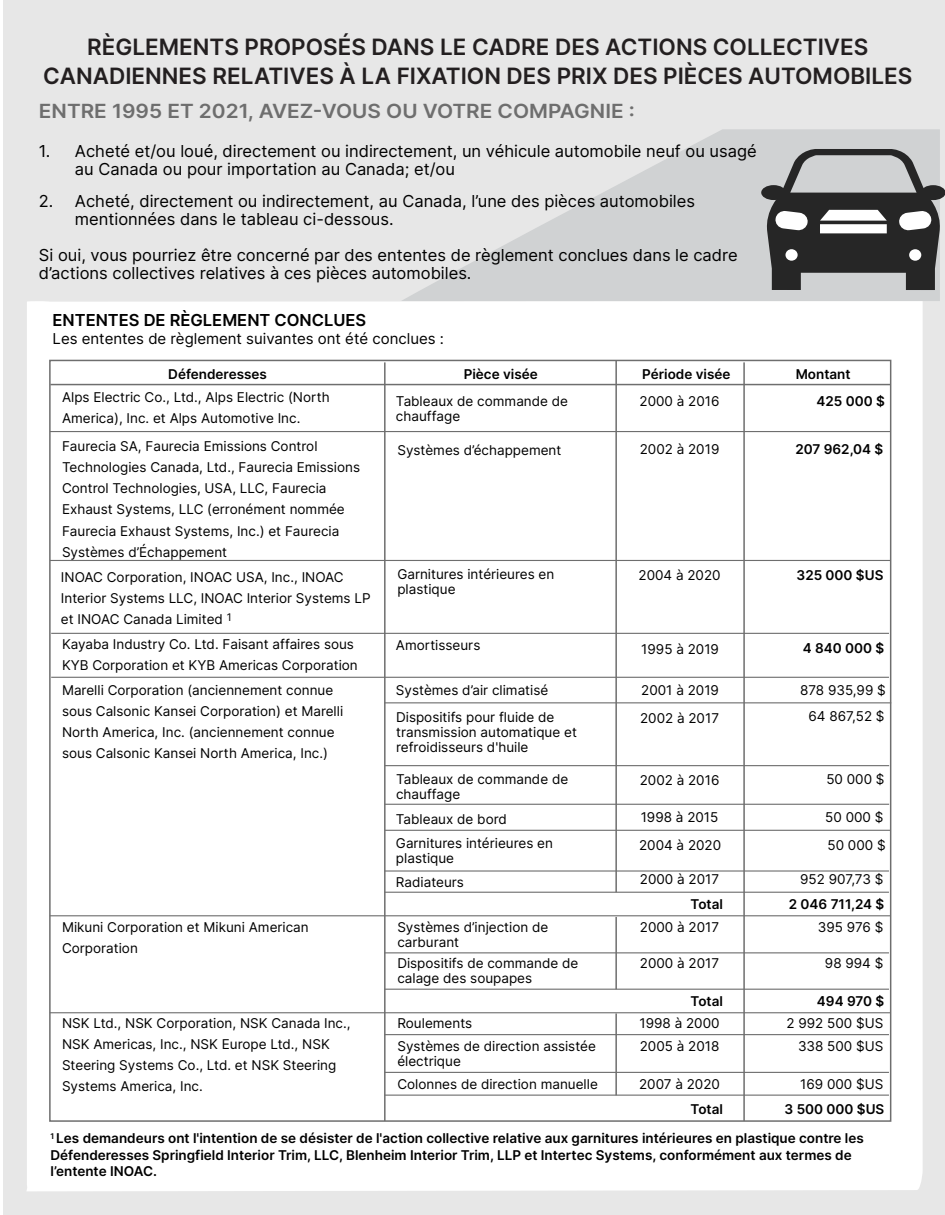
<style>
.page{position:relative;width:945px;height:1215px;background:#fff}
.page>*{position:absolute;margin:0;border:0;box-sizing:border-box;transform-origin:0 0}
.t1{font:600 22.5px/28.5px "Inter";color:#231f20;text-align:center}
.t2{font:600 19.5px "Inter";color:#6e6e6e;scale:1.07 1}
.t3{font:16.5px/18px "Inter";color:#000}
.t4{font:600 16.5px "Inter";color:#000}
.t5{font:15px "Inter";color:#000}
.t6{font:13.5px/21px "Inter";color:#000}
.t7{font:600 13.5px/16.2px "Inter";color:#000}
</style>
<div class="page">
<div style="left:4px;top:0;width:941px;height:1215px;background:#e7e7e7"></div>
<svg style="left:402px;top:129px;width:538px;height:172px;fill:#d0d2d3"></svg>
<div style="left:27px;top:301px;width:896px;height:890px;background:#fff"></div>
<hr style="left:50px;top:384px;width:840px;height:1px;background:#6e6e6e">
<hr style="left:384px;top:362px;width:2px;height:759px;background:#6e6e6e">
<hr style="left:50px;top:560px;width:841px;height:1px;background:#6e6e6e">
<hr style="left:50px;top:431px;width:841px;height:1px;background:#6e6e6e">
<hr style="left:615px;top:361px;width:2px;height:531px;background:#6e6e6e">
<hr style="left:615px;top:1013px;width:2px;height:82px;background:#6e6e6e">
<hr style="left:615px;top:917px;width:2px;height:72px;background:#6e6e6e">
<hr style="left:743px;top:362px;width:2px;height:759px;background:#6e6e6e">
<svg style="left:761px;top:185px;width:25px;height:15px"></svg>
<div style="left:921px;top:185px;width:24px;height:15px;background:#262626;border-radius:50%"></div>
<svg style="left:764px;top:149px;width:178px;height:141px;background:#787979"></svg>
<hr style="left:385px;top:765px;width:504px;height:1px;background:#6e6e6e">
<hr style="left:51px;top:633px;width:838px;height:1px;background:#6e6e6e">
<hr style="left:51px;top:677px;width:838px;height:1px;background:#6e6e6e">
<hr style="left:385px;top:702px;width:506px;height:1px;background:#6e6e6e">
<hr style="left:385px;top:804px;width:504px;height:1px;background:#6e6e6e">
<hr style="left:385px;top:830px;width:505px;height:1px;background:#6e6e6e">
<hr style="left:385px;top:870px;width:504px;height:2px;background:#6e6e6e">
<hr style="left:385px;top:1034px;width:504px;height:1px;background:#6e6e6e">
<hr style="left:385px;top:1072px;width:504px;height:1px;background:#6e6e6e">
<hr style="left:385px;top:1095px;width:504px;height:1px;background:#6e6e6e">
<hr style="left:385px;top:892px;width:504px;height:1px;background:#6e6e6e">
<hr style="left:385px;top:952px;width:504px;height:1px;background:#6e6e6e">
<hr style="left:50px;top:915px;width:840px;height:1px;background:#6e6e6e">
<hr style="left:385px;top:989px;width:504px;height:1px;background:#6e6e6e">
<hr style="left:50px;top:1012px;width:840px;height:1px;background:#6e6e6e">
<h1 class="t1" style="left:43px;top:32px;width:871px">RÈGLEMENTS PROPOSÉS DANS LE CADRE DES ACTIONS COLLECTIVES<br>CANADIENNES RELATIVES À LA FIXATION DES PRIX DES PIÈCES AUTOMOBILES</h1>
<h2 class="t2" style="left:39px;top:97px;width:558px">ENTRE 1995 ET 2021, AVEZ-VOUS OU VOTRE COMPAGNIE :</h2>
<p class="t3" style="left:75px;top:142px;width:683px;text-indent:-36px">1. Acheté et/ou loué, directement ou indirectement, un véhicule automobile neuf ou usagé au Canada ou pour importation au Canada; et/ou</p>
<p class="t3" style="left:75px;top:191px;width:622px;text-indent:-36px">2. Acheté, directement ou indirectement, au Canada, l’une des pièces automobiles mentionnées dans le tableau ci-dessous.</p>
<p class="t3" style="left:39px;top:245px;width:700px">Si oui, vous pourriez être concerné par des ententes de règlement conclues dans le cadre d’actions collectives relatives à ces pièces automobiles.</p>
<p class="t4" style="left:53px;top:308px;width:315px">ENTENTES DE RÈGLEMENT CONCLUES</p>
<p class="t5" style="left:53px;top:327px;width:393px">Les ententes de règlement suivantes ont été conclues :</p>
<p class="t7" style="left:168px;top:365px;width:100px">Défenderesses</p>
<p class="t7" style="left:464px;top:365px;width:76px">Pièce visée</p>
<p class="t7" style="left:642px;top:365px;width:90px">Période visée</p>
<p class="t7" style="left:796px;top:365px;width:56px">Montant</p>
<p class="t6" style="left:62px;top:386px;width:269px">Alps Electric Co., Ltd., Alps Electric (North<br>America), Inc. et Alps Automotive Inc.</p>
<p class="t6" style="left:396px;top:394px;width:174px;line-height:15px">Tableaux de commande de chauffage</p>
<p class="t6" style="left:640px;top:391px;width:81px">2000 à 2016</p>
<p class="t7" style="left:816px;top:393px;width:70px">425 000 $</p>
<p class="t6" style="left:62px;top:436px;width:300px">Faurecia SA, Faurecia Emissions Control Technologies Canada, Ltd., Faurecia Emissions Control Technologies, USA, LLC, Faurecia Exhaust Systems, LLC (erronément nommée Faurecia Exhaust Systems, Inc.) et Faurecia Systèmes d’Échappement</p>
<p class="t6" style="left:397px;top:440px;width:166px">Systèmes d’échappement</p>
<p class="t6" style="left:640px;top:438px;width:81px">2002 à 2019</p>
<p class="t7" style="left:795px;top:440px;width:89px">207 962,04 $</p>
<p class="t6" style="left:61px;top:566px;width:311px">INOAC Corporation, INOAC USA, Inc., INOAC<br>Interior Systems LLC, INOAC Interior Systems LP et INOAC Canada Limited <sup>1</sup></p>
<p class="t6" style="left:397px;top:567px;width:159px;line-height:15px">Garnitures intérieures en plastique</p>
<p class="t6" style="left:639px;top:564px;width:84px">2004 à 2020</p>
<p class="t7" style="left:797px;top:567px;width:88px">325 000 $US</p>
<p class="t6" style="left:62px;top:634px;width:297px">Kayaba Industry Co. Ltd. Faisant affaires sous<br>KYB Corporation et KYB Americas Corporation</p>
<p class="t6" style="left:62px;top:679px;width:283px">Marelli Corporation (anciennement connue sous Calsonic Kansei Corporation) et Marelli North America, Inc. (anciennement connue sous Calsonic Kansei North America, Inc.)</p>
<p class="t6" style="left:396px;top:634px;width:86px">Amortisseurs</p>
<p class="t6" style="left:641px;top:638px;width:79px">1995 à 2019</p>
<p class="t7" style="left:803px;top:640px;width:83px">4 840 000 $</p>
<p class="t6" style="left:396px;top:679px;width:154px">Systèmes d’air climatisé</p>
<p class="t6" style="left:641px;top:679px;width:79px">2001 à 2019</p>
<p class="t6" style="left:800px;top:679px;width:87px">878 935,99 $</p>
<p class="t6" style="left:396px;top:709px;width:182px;line-height:15px">Dispositifs pour fluide de transmission automatique et refroidisseurs d'huile</p>
<p class="t6" style="left:640px;top:707px;width:80px">2002 à 2017</p>
<p class="t6" style="left:809px;top:706px;width:78px">64 867,52 $</p>
<p class="t6" style="left:396px;top:771px;width:174px;line-height:15px">Tableaux de commande de chauffage</p>
<p class="t6" style="left:640px;top:769px;width:81px">2002 à 2016</p>
<p class="t6" style="left:826px;top:768px;width:60px">50 000 $</p>
<p class="t6" style="left:396px;top:808px;width:112px">Tableaux de bord</p>
<p class="t6" style="left:641px;top:807px;width:79px">1998 à 2015</p>
<p class="t6" style="left:825px;top:807px;width:60px">50 000 $</p>
<p class="t6" style="left:396px;top:836px;width:159px;line-height:15px">Garnitures intérieures en plastique</p>
<p class="t6" style="left:639px;top:835px;width:84px">2004 à 2020</p>
<p class="t6" style="left:827px;top:834px;width:60px">50 000 $</p>
<p class="t6" style="left:396px;top:872px;width:70px">Radiateurs</p>
<p class="t6" style="left:640px;top:869px;width:81px">2000 à 2017</p>
<p class="t6" style="left:800px;top:869px;width:85px">952 907,73 $</p>
<p class="t7" style="left:691px;top:896px;width:34px">Total</p>
<p class="t7" style="left:789px;top:896px;width:97px">2 046 711,24 $</p>
<p class="t6" style="left:62px;top:916px;width:248px">Mikuni Corporation et Mikuni American<br>Corporation</p>
<p class="t6" style="left:397px;top:919px;width:153px;line-height:15px">Systèmes d’injection de carburant</p>
<p class="t6" style="left:640px;top:916px;width:81px">2000 à 2017</p>
<p class="t6" style="left:818px;top:916px;width:67px">395 976 $</p>
<p class="t6" style="left:397px;top:956px;width:182px;line-height:15px">Dispositifs de commande de calage des soupapes</p>
<p class="t6" style="left:640px;top:953px;width:81px">2000 à 2017</p>
<p class="t6" style="left:825px;top:953px;width:60px">98 994 $</p>
<p class="t6" style="left:397px;top:1012px;width:76px">Roulements</p>
<p class="t6" style="left:639px;top:1012px;width:82px">1998 à 2000</p>
<p class="t6" style="left:787px;top:1012px;width:98px">2 992 500 $US</p>
<p class="t7" style="left:691px;top:993px;width:34px">Total</p>
<p class="t7" style="left:817px;top:993px;width:69px">494 970 $</p>
<p class="t6" style="left:62px;top:1012px;width:290px">NSK Ltd., NSK Corporation, NSK Canada Inc., NSK Americas, Inc., NSK Europe Ltd., NSK Steering Systems Co., Ltd. et NSK Steering Systems America, Inc.</p>
<p class="t6" style="left:397px;top:1038px;width:200px;line-height:15px">Systèmes de direction assistée électrique</p>
<p class="t6" style="left:640px;top:1035px;width:81px">2005 à 2018</p>
<p class="t6" style="left:798px;top:1035px;width:87px">338 500 $US</p>
<p class="t6" style="left:397px;top:1073px;width:202px">Colonnes de direction manuelle</p>
<p class="t6" style="left:639px;top:1073px;width:82px">2007 à 2020</p>
<p class="t6" style="left:800px;top:1073px;width:85px">169 000 $US</p>
<p class="t7" style="left:691px;top:1100px;width:34px">Total</p>
<p class="t7" style="left:785px;top:1100px;width:101px">3 500 000 $US</p>
<p class="t7" style="left:51px;top:1130px;width:815px"><sup>1</sup> Les demandeurs ont l'intention de se désister de l'action collective relative aux garnitures intérieures en plastique contre les<br>Défenderesses Springfield Interior Trim, LLC, Blenheim Interior Trim, LLP et Intertec Systems, conformément aux termes de l’entente INOAC.</p>
</div>
